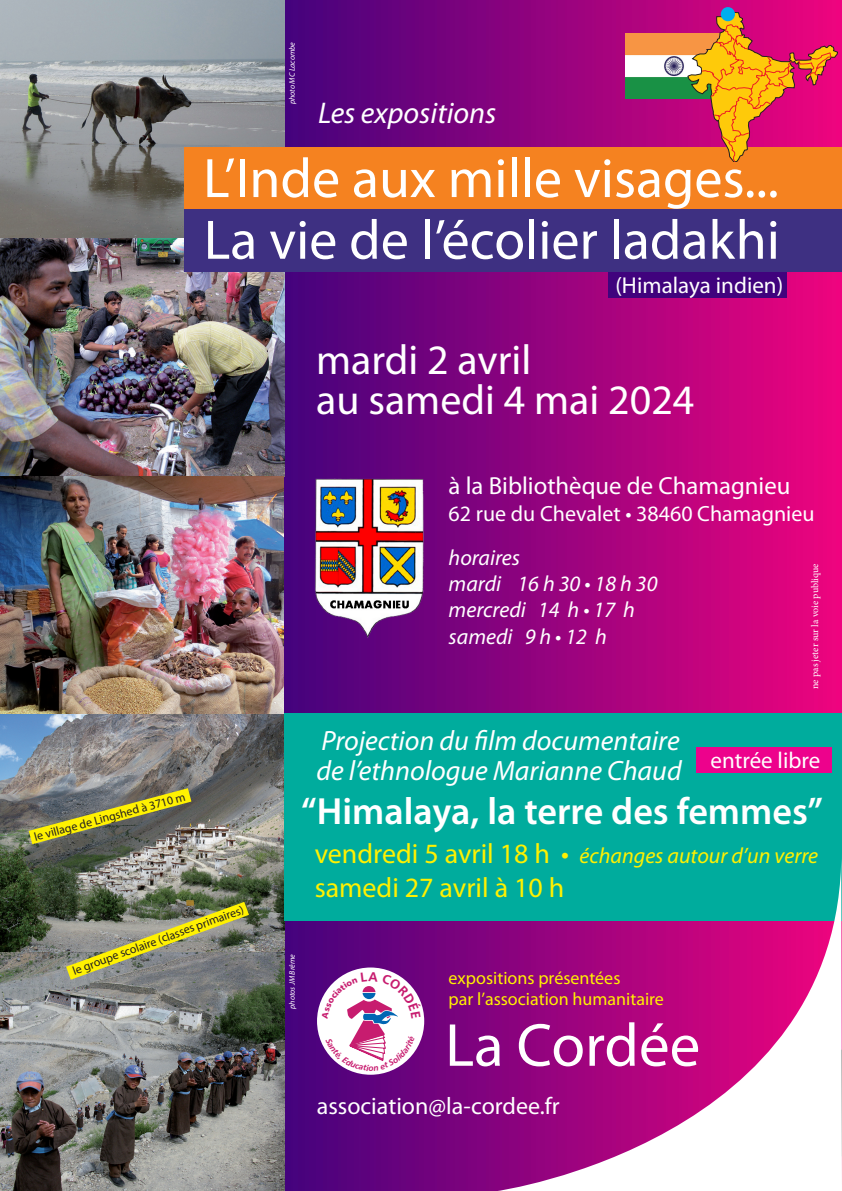
<style>
.page{position:relative;width:842px;height:1191px;background:#fff}
.page>*{position:absolute;margin:0;border:0;box-sizing:border-box;transform-origin:0 0}
.t1{font:61.2px "Myriad Pro";color:#fff}
.t2{font:56px "Myriad Pro";color:#fff}
.t3{font:42px "Myriad Pro";color:#fff}
.t4{font:600 38px "Myriad Pro";color:#fff}
.t5{font:italic 30px "Myriad Pro";color:#fff}
.t6{font:italic 28px/30px "Myriad Pro";color:#fff}
.t7{font:28px "Myriad Pro";color:#fff101}
.t8{font:24.8px "Myriad Pro";color:#fff}
.t9{font:24px "Myriad Pro";color:#fff}
.t10{font:23px "Myriad Pro";color:#fff}
.t11{font:italic 22px "Myriad Pro";color:#fff}
.t12{font:italic 22px "Myriad Pro";color:#fff101}
.t13{font:22px "Myriad Pro";color:#fff}
.t14{font:18px/21.6px "Myriad Pro";color:#fff101}
.t15{font:12px "Myriad Pro";color:#231f20}
.t16{font:10px "Minion Pro";color:#fff}
.t17{font:italic 8px "Myriad Pro";color:#fff}
.s1{font-style:normal;font-size:28px}
</style>
<div class="page">
<img style="left:285px;top:0;width:557px;height:1190px">
<img style="left:0;top:0;width:285px;height:1190px">
<hr style="left:0;top:1049px;width:1px;height:107px;background:#231f20">
<div style="left:608px;top:272px;width:179px;height:26px;background:#40037d"></div>
<div style="left:184px;top:148px;width:658px;height:62px;background:#f58220"></div>
<div style="left:184px;top:209px;width:658px;height:63px;background:#3e3082"></div>
<div style="left:284px;top:713px;width:558px;height:207px;background:#00ac9d"></div>
<div style="left:317px;top:967px;width:107px;height:107px;background:#fff;border-radius:50%"></div>
<svg style="left:496px;top:564px;width:346px;height:627px"></svg>
<img style="left:625px;top:34px;width:63px;height:65px">
<svg style="left:688px;top:12px;width:150px;height:150px;background:#e1524c"></svg>
<div style="left:721px;top:7px;width:14px;height:14px;background:#00aeef;border-radius:50%"></div>
<svg style="left:171px;top:767px;width:11px;height:8px"></svg>
<svg style="left:29px;top:788px;width:162px;height:56px;background:#8b894d"></svg>
<svg style="left:66px;top:902px;width:183px;height:77px;background:#919260"></svg>
<img style="left:315px;top:478px;width:110px;height:160px">
<svg style="left:322px;top:971px;width:99px;height:100px"></svg>
<p class="t17" style="left:287px;top:104px;width:64px;rotate:-90deg">photo MC Lacombe</p>
<p class="t5" style="left:318px;top:95px;width:180px">Les expositions</p>
<p class="t2" style="left:203px;top:144px;width:577px">L’Inde aux mille visages...</p>
<p class="t2" style="left:204px;top:205px;width:577px">La vie de l’écolier ladakhi</p>
<p class="t10" style="left:615px;top:271px;width:169px">(Himalaya indien)</p>
<p class="t3" style="left:316px;top:334px;width:217px">mardi 2 avril</p>
<p class="t3" style="left:316px;top:374px;width:380px">au samedi 4 mai 2024</p>
<p class="t15" style="left:33px;top:829px;width:158px;rotate:-15deg">le village de Lingshed à 3710 m</p>
<p class="t15" style="left:71px;top:964px;width:183px;rotate:-20deg">le groupe scolaire (classes primaires)</p>
<p class="t8" style="left:449px;top:470px;width:343px">à la Bibliothèque de Chamagnieu</p>
<p class="t13" style="left:449px;top:500px;width:367px">62 rue du Chevalet • 38460 Chamagnieu</p>
<p class="t11" style="left:449px;top:543px;width:73px">horaires</p>
<p class="t11" style="left:449px;top:570px;width:210px">mardi 16 h 30 • 18 h 30</p>
<p class="t11" style="left:449px;top:596px;width:188px">mercredi 14 h • 17 h</p>
<p class="t11" style="left:449px;top:623px;width:160px">samedi 9 h • 12 h</p>
<p class="t16" style="left:808px;top:689px;width:127px;rotate:-90deg">ne pas jeter sur la voie publique</p>
<p class="t6" style="left:316px;top:725px;width:367px">Projection du film documentaire de l’ethnologue Marianne Chaud</p>
<p class="t4" style="left:301px;top:787px;width:523px">“Himalaya, la terre des femmes”</p>
<p class="t10" style="left:710px;top:745px;width:111px">entrée libre</p>
<p class="t12" style="left:315px;top:842px;width:505px"><span class="s1">vendredi 5 avril 18 h •</span> échanges autour d’un verre</p>
<p class="t7" style="left:315px;top:870px;width:251px">samedi 27 avril à 10 h</p>
<p class="t17" style="left:287px;top:1009px;width:56px;rotate:-90deg">photos JM Brême</p>
<p class="t14" style="left:449px;top:966px;width:217px">expositions présentées<br>par l’association humanitaire</p>
<p class="t1" style="left:445px;top:1007px;width:257px">La Cordée</p>
<p class="t9" style="left:317px;top:1091px;width:244px">association@la-cordee.fr</p>
</div>
